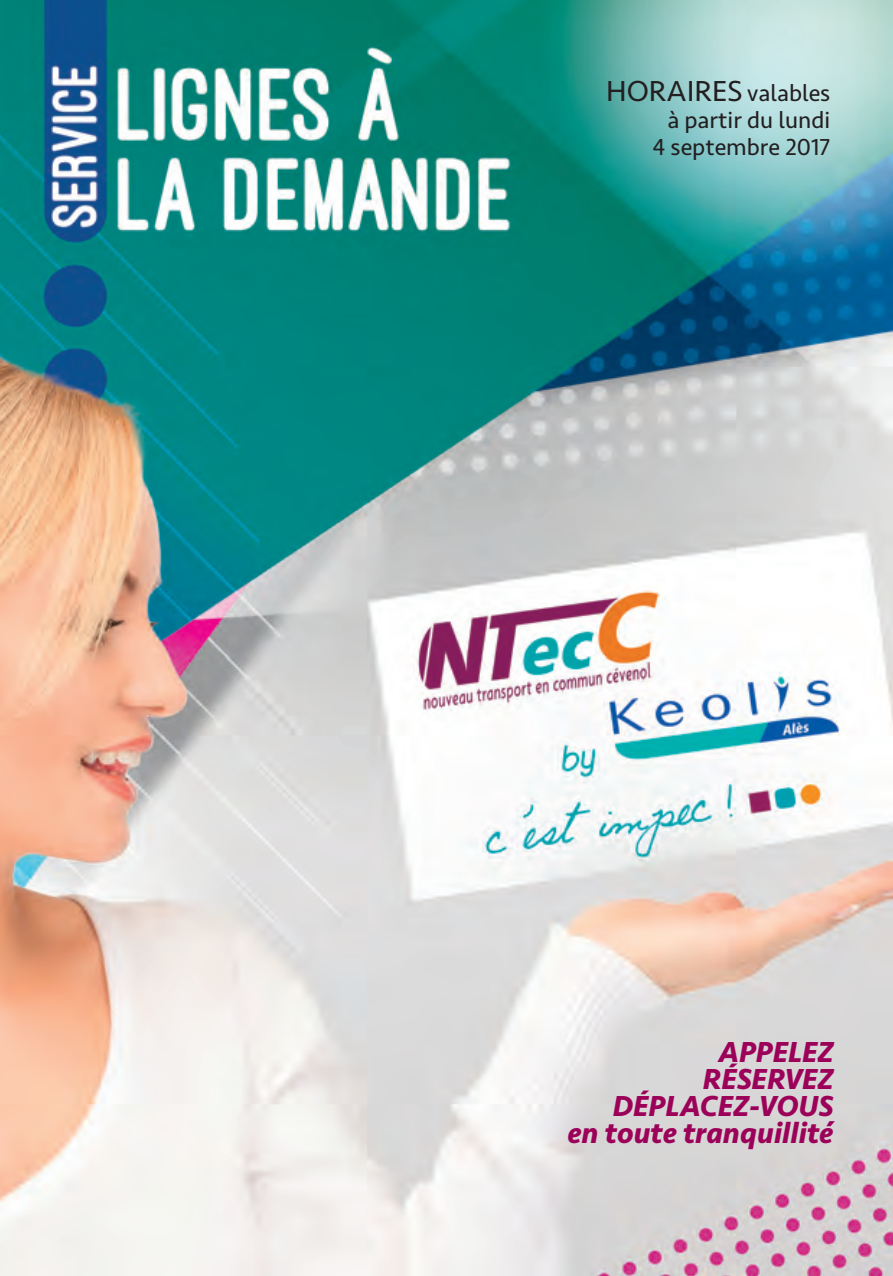
<style>
.page{position:relative;width:893px;height:1276px;background:#fff}
.page>*{position:absolute;margin:0;border:0;box-sizing:border-box;transform-origin:0 0}
.t1{font:italic 700 30px/27px "Seravek";color:#9c0159;text-align:right}
.t2{font:30px "Seravek";color:#231f20}
.t3{font:24px/27px "Seravek";color:#231f20;text-align:right}
.s1{font-size:24px}
</style>
<div class="page">
<img style="left:0;top:0;width:893px;height:1276px">
<p class="t2" style="left:606px;top:68px;width:226px">HORAIRES <span class="s1">valables</span></p>
<p class="t3" style="left:653px;top:106px;width:179px">à partir du lundi<br>4 septembre 2017</p>
<p class="t1" style="left:567px;top:1037px;width:268px">APPELEZ<br>RÉSERVEZ<br>DÉPLACEZ-VOUS<br>en toute tranquillité</p>
</div>
